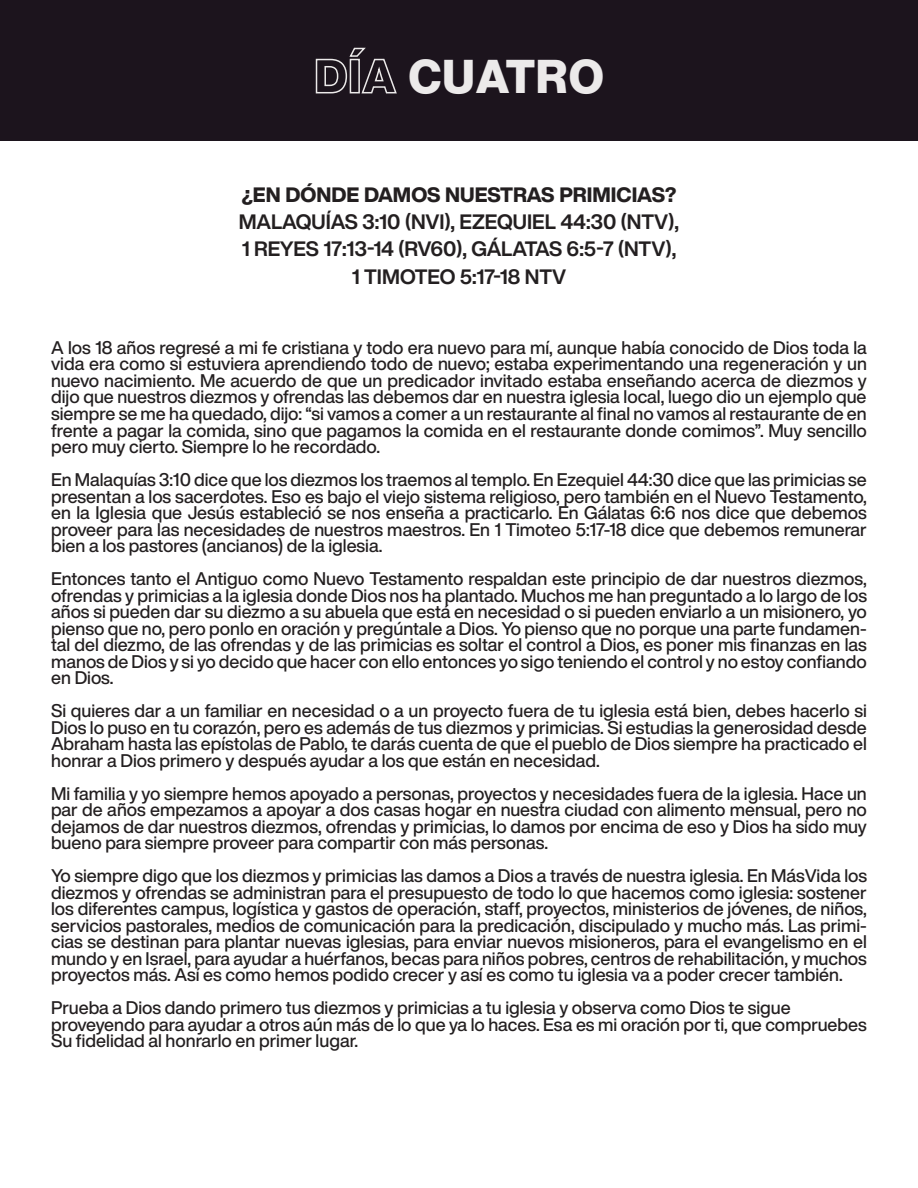
<style>
.page{position:relative;width:918px;height:1188px;background:#fff}
.page>*{position:absolute;margin:0;border:0;box-sizing:border-box;transform-origin:0 0}
.t1{font:800 46.65px "Helvetica Now Text";letter-spacing:-.01em;color:#eceaea}
.t2{font:700 20.55px/27.3px "Helvetica Now Display";letter-spacing:-.005em;color:#231f20;text-align:center}
.t3{font:800 20.55px "Helvetica Now Display";color:#231f20}
.t4{font:500 18px/16.5px "Helvetica Now Display";color:#231f20;text-align:justify}
</style>
<div class="page">
<div style="left:0;top:0;width:918px;height:141px;background:#1c141d"></div>
<svg style="left:315px;top:47px;width:82px;height:47px"></svg>
<h1 class="t1" style="left:408px;top:41px;width:199px">CUATRO</h1>
<p class="t3" style="left:242px;top:180px;width:436px">¿EN DÓNDE DAMOS NUESTRAS PRIMICIAS?</p>
<p class="t2" style="left:239px;top:208px;width:442px">MALAQUÍAS 3:10 (NVI), EZEQUIEL 44:30 (NTV),<br>1 REYES 17:13-14 (RV60), GÁLATAS 6:5-7 (NTV),<br>1 TIMOTEO 5:17-18 NTV</p>
<p class="t4" style="left:51px;top:339px;width:817px">A los 18 años regresé a mi fe cristiana y todo era nuevo para mí, aunque había conocido de Dios toda la vida era como si estuviera aprendiendo todo de nuevo; estaba experimentando una regeneración y un nuevo nacimiento. Me acuerdo de que un predicador invitado estaba enseñando acerca de diezmos y dijo que nuestros diezmos y ofrendas las debemos dar en nuestra iglesia local, luego dio un ejemplo que siempre se me ha quedado, dijo: “si vamos a comer a un restaurante al final no vamos al restaurante de en frente a pagar la comida, sino que pagamos la comida en el restaurante donde comimos”. Muy sencillo pero muy cierto. Siempre lo he recordado.</p>
<p class="t4" style="left:51px;top:471px;width:817px">En Malaquías 3:10 dice que los diezmos los traemos al templo. En Ezequiel 44:30 dice que las primicias se presentan a los sacerdotes. Eso es bajo el viejo sistema religioso, pero también en el Nuevo Testamento, en la Iglesia que Jesús estableció se nos enseña a practicarlo. En Gálatas 6:6 nos dice que debemos proveer para las necesidades de nuestros maestros. En 1 Timoteo 5:17-18 dice que debemos remunerar bien a los pastores (ancianos) de la iglesia.</p>
<p class="t4" style="left:51px;top:570px;width:817px">Entonces tanto el Antiguo como Nuevo Testamento respaldan este principio de dar nuestros diezmos, ofrendas y primicias a la iglesia donde Dios nos ha plantado. Muchos me han preguntado a lo largo de los años si pueden dar su diezmo a su abuela que está en necesidad o si pueden enviarlo a un misionero, yo pienso que no, pero ponlo en oración y pregúntale a Dios. Yo pienso que no porque una parte fundamen&shy;tal del diezmo, de las ofrendas y de las primicias es soltar el control a Dios, es poner mis finanzas en las manos de Dios y si yo decido que hacer con ello entonces yo sigo teniendo el control y no estoy confiando en Dios.</p>
<p class="t4" style="left:51px;top:702px;width:817px">Si quieres dar a un familiar en necesidad o a un proyecto fuera de tu iglesia está bien, debes hacerlo si Dios lo puso en tu corazón, pero es además de tus diezmos y primicias. Si estudias la generosidad desde Abraham hasta las epístolas de Pablo, te darás cuenta de que el pueblo de Dios siempre ha practicado el honrar a Dios primero y después ayudar a los que están en necesidad.</p>
<p class="t4" style="left:51px;top:785px;width:817px">Mi familia y yo siempre hemos apoyado a personas, proyectos y necesidades fuera de la iglesia. Hace un par de años empezamos a apoyar a dos casas hogar en nuestra ciudad con alimento mensual, pero no dejamos de dar nuestros diezmos, ofrendas y primicias, lo damos por encima de eso y Dios ha sido muy bueno para siempre proveer para compartir con más personas.</p>
<p class="t4" style="left:51px;top:867px;width:817px">Yo siempre digo que los diezmos y primicias las damos a Dios a través de nuestra iglesia. En MásVida los diezmos y ofrendas se administran para el presupuesto de todo lo que hacemos como iglesia: sostener los diferentes campus, logística y gastos de operación, staff, proyectos, ministerios de jóvenes, de niños, servicios pastorales, medios de comunicación para la predicación, discipulado y mucho más. Las primi&shy;cias se destinan para plantar nuevas iglesias, para enviar nuevos misioneros, para el evangelismo en el mundo y en Israel, para ayudar a huérfanos, becas para niños pobres, centros de rehabilitación, y muchos proyectos más. Así es como hemos podido crecer y así es como tu iglesia va a poder crecer también.</p>
<p class="t4" style="left:51px;top:999px;width:817px;text-align:left">Prueba a Dios dando primero tus diezmos y primicias a tu iglesia y observa como Dios te sigue proveyendo para ayudar a otros aún más de lo que ya lo haces. Esa es mi oración por ti, que compruebes<br>Su fidelidad al honrarlo en primer lugar.</p>
</div>
